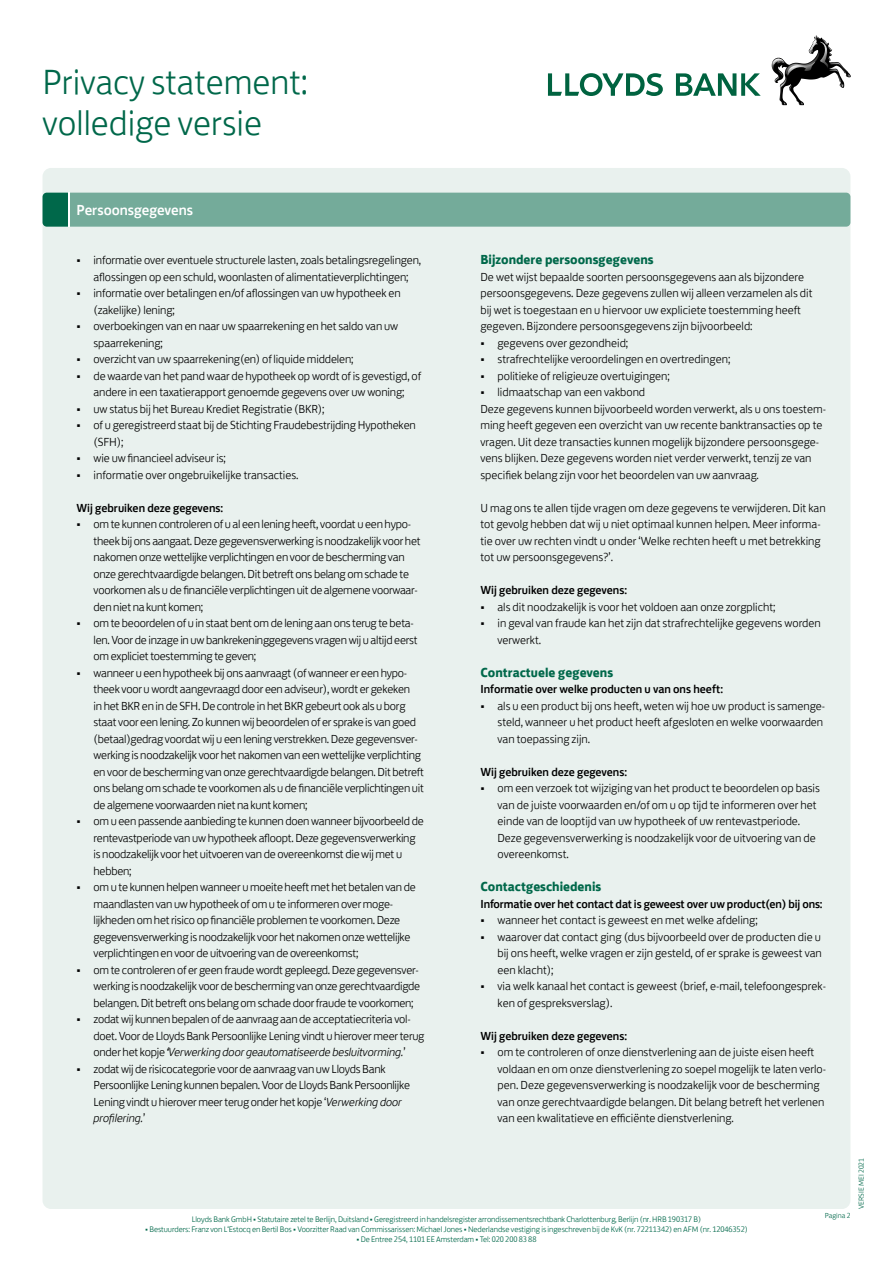
<style>
.page{position:relative;width:893px;height:1263px;background:#fff}
.page>*{position:absolute;margin:0;border:0;box-sizing:border-box;transform-origin:0 0}
.t1{font:300 36px/40.5px "Lloyds Bank Jack";color:#00684a}
.t2{font:500 15px "Lloyds Bank Jack";color:#fff}
.t3{font:700 13.5px "Lloyds Bank Jack";color:#00684a}
.t4{font:300 12px/16.5px "Lloyds Bank Jack";letter-spacing:-.01em;color:#000}
.t5{font:500 12px "Lloyds Bank Jack";color:#000}
.t6{font:300 8.25px "Lloyds Bank Jack";letter-spacing:-.01em;color:#00684a}
.t7{font:300 7.5px "Lloyds Bank Jack";color:#00684a}
.s1{font-weight:400;font-style:italic}
.s2{font-style:italic}
</style>
<div class="page">
<svg style="left:548px;top:73px;width:115px;height:23px"></svg>
<svg style="left:676px;top:73px;width:85px;height:23px"></svg>
<img style="left:772px;top:36px;width:46px;height:47px">
<svg style="left:773px;top:40px;width:56px;height:35px"></svg>
<div style="left:43px;top:168px;width:807px;height:1041px;background:#e9f1ee;border-radius:9px"></div>
<div style="left:43px;top:193px;width:807px;height:34px;background:#74ab9a"></div>
<hr style="left:68px;top:193px;width:2px;height:34px;background:#fff">
<h1 class="t1" style="left:43px;top:58px;width:267px">Privacy statement: volledige versie</h1>
<p class="t2" style="left:77px;top:198px;width:118px">Persoonsgegevens</p>
<p class="t4" style="left:77px;top:251px;width:346px;text-align:center">• informatie over eventuele structurele lasten, zoals betalingsregelingen, aflossingen op een schuld, woonlasten of alimentatieverplichtingen;</p>
<p class="t4" style="left:94px;top:284px;width:309px;text-indent:-17px">• informatie over betalingen en/of aflossingen van uw hypotheek en (zakelijke) lening;</p>
<p class="t4" style="left:94px;top:317px;width:306px;text-indent:-17px">• overboekingen van en naar uw spaarrekening en het saldo van uw spaarrekening;</p>
<p class="t4" style="left:77px;top:350px;width:279px">• overzicht van uw spaarrekening(en) of liquide middelen;</p>
<p class="t4" style="left:77px;top:366px;width:346px;text-align:center">• de waarde van het pand waar de hypotheek op wordt of is gevestigd, of andere in een taxatierapport genoemde gegevens over uw woning;</p>
<p class="t4" style="left:77px;top:399px;width:250px">• uw status bij het Bureau Krediet Registratie (BKR);</p>
<p class="t4" style="left:94px;top:416px;width:324px;text-indent:-17px">• of u geregistreerd staat bij de Stichting Fraudebestrijding Hypotheken (SFH);</p>
<p class="t4" style="left:77px;top:449px;width:151px">• wie uw financieel adviseur is;</p>
<p class="t4" style="left:77px;top:465px;width:224px">• informatie over ongebruikelijke transacties.</p>
<p class="t5" style="left:77px;top:498px;width:148px">Wij gebruiken deze gegevens:</p>
<p class="t4" style="left:94px;top:515px;width:328px;text-indent:-17px">• om te kunnen controleren of u al een lening heeft, voordat u een hypo&shy;theek bij ons aangaat. Deze gegevensverwerking is noodzakelijk voor het nakomen onze wettelijke verplichtingen en voor de bescherming van onze gerechtvaardigde belangen. Dit betreft ons belang om schade te voorkomen als u de financiële verplichtingen uit de algemene voorwaar&shy;den niet na kunt komen;</p>
<p class="t4" style="left:94px;top:614px;width:325px;text-indent:-17px">• om te beoordelen of u in staat bent om de lening aan ons terug te beta&shy;len. Voor de inzage in uw bankrekeninggegevens vragen wij u altijd eerst om expliciet toestemming te geven;</p>
<p class="t4" style="left:94px;top:663px;width:332px;text-indent:-17px">• wanneer u een hypotheek bij ons aanvraagt (of wanneer er een hypo&shy;theek voor u wordt aangevraagd door een adviseur), wordt er gekeken<br>in het BKR en in de SFH. De controle in het BKR gebeurt ook als u borg staat voor een lening. Zo kunnen wij beoordelen of er sprake is van goed (betaal)gedrag voordat wij u een lening verstrekken. Deze gegevensver&shy;werking is noodzakelijk voor het nakomen van een wettelijke verplichting en voor de bescherming van onze gerechtvaardigde belangen. Dit betreft ons belang om schade te voorkomen als u de financiële verplichtingen uit de algemene voorwaarden niet na kunt komen;</p>
<p class="t4" style="left:94px;top:812px;width:332px;text-indent:-17px">• om u een passende aanbieding te kunnen doen wanneer bijvoorbeeld de rentevastperiode van uw hypotheek afloopt. Deze gegevensverwerking is noodzakelijk voor het uitvoeren van de overeenkomst die wij met u hebben;</p>
<p class="t4" style="left:94px;top:878px;width:324px;text-indent:-17px">• om u te kunnen helpen wanneer u moeite heeft met het betalen van de maandlasten van uw hypotheek of om u te informeren over moge&shy;lijkheden om het risico op financiële problemen te voorkomen. Deze gegevensverwerking is noodzakelijk voor het nakomen onze wettelijke verplichtingen en voor de uitvoering van de overeenkomst;</p>
<p class="t4" style="left:94px;top:960px;width:328px;text-align:justify;text-indent:-17px">• om te controleren of er geen fraude wordt gepleegd. Deze gegevensver&shy;werking is noodzakelijk voor de bescherming van onze gerechtvaardigde belangen. Dit betreft ons belang om schade door fraude te voorkomen;</p>
<p class="t4" style="left:94px;top:1010px;width:332px;text-indent:-17px">• zodat wij kunnen bepalen of de aanvraag aan de acceptatiecriteria vol&shy;doet. Voor de Lloyds Bank Persoonlijke Lening vindt u hierover meer terug onder het kopje <span class="s1">‘</span><span class="s2">Verwerking door geautomatiseerde besluitvorming.</span>’</p>
<p class="t4" style="left:94px;top:1059px;width:318px;text-indent:-17px">• zodat wij de risicocategorie voor de aanvraag van uw Lloyds Bank Persoonlijke Lening kunnen bepalen. Voor de Lloyds Bank Persoonlijke Lening vindt u hierover meer terug onder het kopje ‘<span class="s2">Verwerking door profilering.</span>’</p>
<p class="t3" style="left:480px;top:248px;width:175px">Bijzondere persoonsgegevens</p>
<p class="t4" style="left:480px;top:267px;width:333px">De wet wijst bepaalde soorten persoonsgegevens aan als bijzondere persoonsgegevens. Deze gegevens zullen wij alleen verzamelen als dit bij wet is toegestaan en u hiervoor uw expliciete toestemming heeft gegeven. Bijzondere persoonsgegevens zijn bijvoorbeeld:</p>
<p class="t4" style="left:480px;top:333px;width:149px">• gegevens over gezondheid;</p>
<p class="t4" style="left:480px;top:350px;width:251px">• strafrechtelijke veroordelingen en overtredingen;</p>
<p class="t4" style="left:480px;top:366px;width:191px">• politieke of religieuze overtuigingen;</p>
<p class="t4" style="left:480px;top:383px;width:347px">• lidmaatschap van een vakbond<br>Deze gegevens kunnen bijvoorbeeld worden verwerkt, als u ons toestem&shy;ming heeft gegeven een overzicht van uw recente banktransacties op te vragen. Uit deze transacties kunnen mogelijk bijzondere persoonsgege&shy;vens blijken. Deze gegevens worden niet verder verwerkt, tenzij ze van specifiek belang zijn voor het beoordelen van uw aanvraag.</p>
<p class="t4" style="left:480px;top:498px;width:347px">U mag ons te allen tijde vragen om deze gegevens te verwijderen. Dit kan tot gevolg hebben dat wij u niet optimaal kunnen helpen. Meer informa&shy;tie over uw rechten vindt u onder ‘Welke rechten heeft u met betrekking tot uw persoonsgegevens?’.</p>
<p class="t5" style="left:480px;top:580px;width:148px">Wij gebruiken deze gegevens:</p>
<p class="t4" style="left:480px;top:597px;width:297px">• als dit noodzakelijk is voor het voldoen aan onze zorgplicht;</p>
<p class="t4" style="left:497px;top:614px;width:325px;text-indent:-17px">• in geval van fraude kan het zijn dat strafrechtelijke gegevens worden verwerkt.</p>
<p class="t3" style="left:480px;top:661px;width:134px">Contractuele gegevens</p>
<p class="t5" style="left:480px;top:679px;width:244px">Informatie over welke producten u van ons heeft:</p>
<p class="t4" style="left:497px;top:696px;width:329px;text-indent:-17px">• als u een product bij ons heeft, weten wij hoe uw product is samenge&shy;steld, wanneer u het product heeft afgesloten en welke voorwaarden van toepassing zijn.</p>
<p class="t5" style="left:480px;top:762px;width:148px">Wij gebruiken deze gegevens:</p>
<p class="t4" style="left:497px;top:779px;width:324px;text-indent:-17px">• om een verzoek tot wijziging van het product te beoordelen op basis van de juiste voorwaarden en/of om u op tijd te informeren over het einde van de looptijd van uw hypotheek of uw rentevastperiode.<br>Deze gegevensverwerking is noodzakelijk voor de uitvoering van de overeenkomst.</p>
<p class="t3" style="left:480px;top:875px;width:122px">Contactgeschiedenis</p>
<p class="t5" style="left:480px;top:894px;width:344px">Informatie over het contact dat is geweest over uw product(en) bij ons:</p>
<p class="t4" style="left:480px;top:911px;width:279px">• wanneer het contact is geweest en met welke afdeling;</p>
<p class="t4" style="left:497px;top:927px;width:326px;text-align:justify;text-indent:-17px">• waarover dat contact ging (dus bijvoorbeeld over de producten die u bij ons heeft, welke vragen er zijn gesteld, of er sprake is geweest van een klacht);</p>
<p class="t4" style="left:497px;top:977px;width:330px;text-indent:-17px">• via welk kanaal het contact is geweest (brief, e-mail, telefoongesprek&shy;ken of gespreksverslag).</p>
<p class="t5" style="left:480px;top:1026px;width:148px">Wij gebruiken deze gegevens:</p>
<p class="t4" style="left:497px;top:1043px;width:330px;text-indent:-17px">• om te controleren of onze dienstverlening aan de juiste eisen heeft voldaan en om onze dienstverlening zo soepel mogelijk te laten verlo&shy;pen. Deze gegevensverwerking is noodzakelijk voor de bescherming van onze gerechtvaardigde belangen. Dit belang betreft het verlenen van een kwalitatieve en efficiënte dienstverlening.</p>
<p class="t6" style="left:192px;top:1213px;width:511px">Lloyds Bank GmbH • Statutaire zetel te Berlijn, Duitsland • Geregistreerd in handelsregister arrondissementsrechtbank Charlottenburg, Berlijn (nr. HRB 190317 B)</p>
<p class="t6" style="left:145px;top:1223px;width:604px">• Bestuurders: Franz von L‘Estocq en Bertil Bos • Voorzitter Raad van Commissarissen: Michael Jones • Nederlandse vestiging is ingeschreven bij de KvK (nr. 72211342) en AFM (nr. 12046352)</p>
<p class="t6" style="left:356px;top:1233px;width:181px">• De Entree 254, 1101 EE Amsterdam • Tel: 020 200 83 88</p>
<p class="t7" style="left:825px;top:1209px;width:27px">Pagina 2</p>
<p class="t7" style="left:855px;top:1209px;width:52px;rotate:-90deg">VERSIE MEI 2021</p>
</div>
